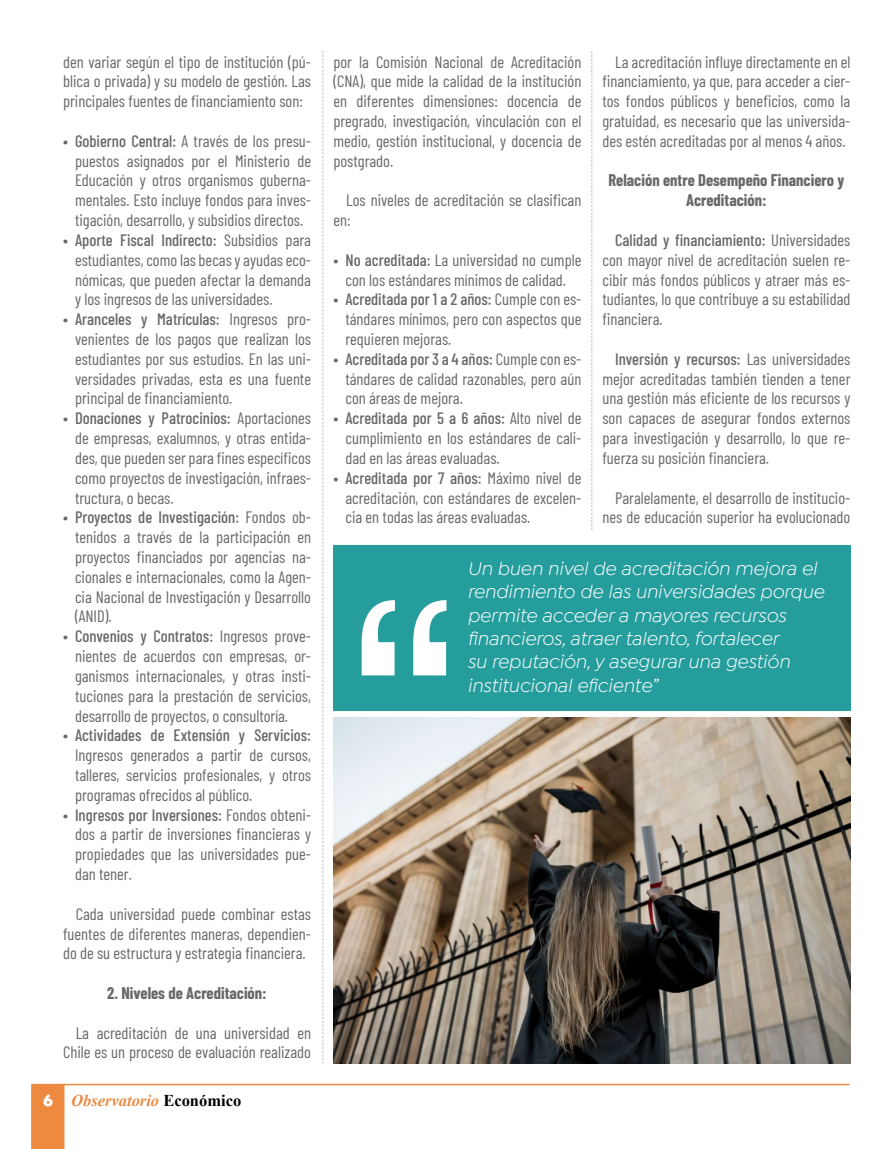
<style>
.page{position:relative;width:893px;height:1149px;background:#fff}
.page>*{position:absolute;margin:0;border:0;box-sizing:border-box;transform-origin:0 0}
.t1{font:italic 19.5px/23.4px "Isidora Sans";color:#fff}
.t2{font:16.5px/19.8px "Barlow Condensed";color:#686868;text-align:justify}
.t3{font:700 16.5px/19.8px "Barlow Condensed";color:#686868;text-align:center}
.t4{font:500 16.5px "Barlow Condensed";color:#686868}
.t5{font:italic 700 16.5px "Times New Roman";color:#ed8a40}
.s1{font-weight:500}
.s2{font-family:"Isidora Sans";font-weight:900;font-style:normal;color:#fff}
.s3{font-style:normal;color:#000}
</style>
<div class="page">
<hr style="left:64px;top:1083px;width:785px;height:1px;background:#ed8a40">
<div style="left:31px;top:1083px;width:33px;height:65px;background:#ed8a40"></div>
<svg style="left:322px;top:51px;width:1px;height:1012px"></svg>
<div style="left:333px;top:545px;width:517px;height:165px;background:#269d9d"></div>
<svg style="left:362px;top:600px;width:84px;height:75px"></svg>
<svg style="left:591px;top:51px;width:1px;height:478px"></svg>
<img style="left:333px;top:717px;width:517px;height:346px">
<p class="t2" style="left:63px;top:50px;width:250px">den variar según el tipo de institución (pú&shy;blica o privada) y su modelo de gestión. Las principales fuentes de financiamiento son:</p>
<p class="t2" style="left:75px;top:130px;width:238px;text-indent:-12px"><span class="s1">• Gobierno Central:</span> A través de los presu&shy;puestos asignados por el Ministerio de Educación y otros organismos guberna&shy;mentales. Esto incluye fondos para inves&shy;tigación, desarrollo, y subsidios directos.</p>
<p class="t2" style="left:75px;top:229px;width:238px;text-indent:-12px"><span class="s1">• Aporte Fiscal Indirecto:</span> Subsidios para estudiantes, como las becas y ayudas eco&shy;nómicas, que pueden afectar la demanda y los ingresos de las universidades.</p>
<p class="t2" style="left:75px;top:308px;width:238px;text-indent:-12px"><span class="s1">• Aranceles y Matrículas:</span> Ingresos pro&shy;venientes de los pagos que realizan los estudiantes por sus estudios. En las uni&shy;versidades privadas, esta es una fuente principal de financiamiento.</p>
<p class="t2" style="left:75px;top:407px;width:238px;text-indent:-12px"><span class="s1">• Donaciones y Patrocinios:</span> Aportaciones de empresas, exalumnos, y otras entida&shy;des, que pueden ser para fines específicos como proyectos de investigación, infraes&shy;tructura, o becas.</p>
<p class="t2" style="left:75px;top:506px;width:238px;text-indent:-12px"><span class="s1">• Proyectos de Investigación:</span> Fondos ob&shy;tenidos a través de la participación en proyectos financiados por agencias na&shy;cionales e internacionales, como la Agen&shy;cia Nacional de Investigación y Desarrollo (ANID).</p>
<p class="t2" style="left:75px;top:625px;width:238px;text-indent:-12px"><span class="s1">• Convenios y Contratos:</span> Ingresos prove&shy;nientes de acuerdos con empresas, or&shy;ganismos internacionales, y otras insti&shy;tuciones para la prestación de servicios, desarrollo de proyectos, o consultoría.</p>
<p class="t4" style="left:63px;top:723px;width:250px">• Actividades de Extensión y Servicios:</p>
<p class="t2" style="left:75px;top:743px;width:238px">Ingresos generados a partir de cursos, talleres, servicios profesionales, y otros programas ofrecidos al público.</p>
<p class="t2" style="left:75px;top:803px;width:238px;text-indent:-12px"><span class="s1">• Ingresos por Inversiones:</span> Fondos obteni&shy;dos a partir de inversiones financieras y propiedades que las universidades pue&shy;dan tener.</p>
<p class="t2" style="left:63px;top:902px;width:250px;text-indent:13px">Cada universidad puede combinar estas fuentes de diferentes maneras, dependien&shy;do de su estructura y estrategia financiera.</p>
<p class="t3" style="left:107px;top:981px;width:161px">2. Niveles de Acreditación:</p>
<p class="t2" style="left:63px;top:1021px;width:250px;text-align:right">La acreditación de una universidad en<br>Chile es un proceso de evaluación realizado</p>
<p class="t5" style="left:43px;top:1088px;width:200px"><span class="s2">6</span> Observatorio <span class="s3">Económico</span></p>
<p class="t2" style="left:333px;top:50px;width:250px">por la Comisión Nacional de Acreditación (CNA), que mide la calidad de la institución en diferentes dimensiones: docencia de pregrado, investigación, vinculación con el medio, gestión institucional, y docencia de postgrado.</p>
<p class="t2" style="left:333px;top:189px;width:250px;text-indent:13px">Los niveles de acreditación se clasifican en:</p>
<p class="t2" style="left:333px;top:248px;width:249px;text-align:center"><span class="s1">• No acreditada:</span> La universidad no cumple con los estándares mínimos de calidad.</p>
<p class="t2" style="left:345px;top:288px;width:238px;text-indent:-12px"><span class="s1">• Acreditada por 1 a 2 años:</span> Cumple con es&shy;tándares mínimos, pero con aspectos que requieren mejoras.</p>
<p class="t2" style="left:345px;top:347px;width:238px;text-indent:-12px"><span class="s1">• Acreditada por 3 a 4 años:</span> Cumple con es&shy;tándares de calidad razonables, pero aún con áreas de mejora.</p>
<p class="t2" style="left:345px;top:407px;width:238px;text-indent:-12px"><span class="s1">• Acreditada por 5 a 6 años:</span> Alto nivel de cumplimiento en los estándares de cali&shy;dad en las áreas evaluadas.</p>
<p class="t2" style="left:345px;top:466px;width:238px;text-indent:-12px"><span class="s1">• Acreditada por 7 años:</span> Máximo nivel de acreditación, con estándares de excelen&shy;cia en todas las áreas evaluadas.</p>
<p class="t2" style="left:602px;top:50px;width:250px;text-indent:13px">La acreditación influye directamente en el financiamiento, ya que, para acceder a cier&shy;tos fondos públicos y beneficios, como la gratuidad, es necesario que las universida&shy;des estén acreditadas por al menos 4 años.</p>
<p class="t3" style="left:608px;top:170px;width:237px">Relación entre Desempeño Financiero y<br>Acreditación:</p>
<p class="t2" style="left:602px;top:229px;width:250px;text-indent:13px"><span class="s1">Calidad y financiamiento:</span> Universidades con mayor nivel de acreditación suelen re&shy;cibir más fondos públicos y atraer más es&shy;tudiantes, lo que contribuye a su estabilidad financiera.</p>
<p class="t2" style="left:602px;top:347px;width:250px;text-indent:13px"><span class="s1">Inversión y recursos:</span> Las universidades mejor acreditadas también tienden a tener una gestión más eficiente de los recursos y son capaces de asegurar fondos externos para investigación y desarrollo, lo que re&shy;fuerza su posición financiera.</p>
<p class="t2" style="left:602px;top:486px;width:250px;text-align:right">Paralelamente, el desarrollo de institucio&shy;nes de educación superior ha evolucionado</p>
<p class="t1" style="left:467px;top:556px;width:358px">Un buen nivel de acreditación mejora el rendimiento de las universidades porque permite acceder a mayores recursos financieros, atraer talento, fortalecer<br>su reputación, y asegurar una gestión institucional eficiente”</p>
</div>
